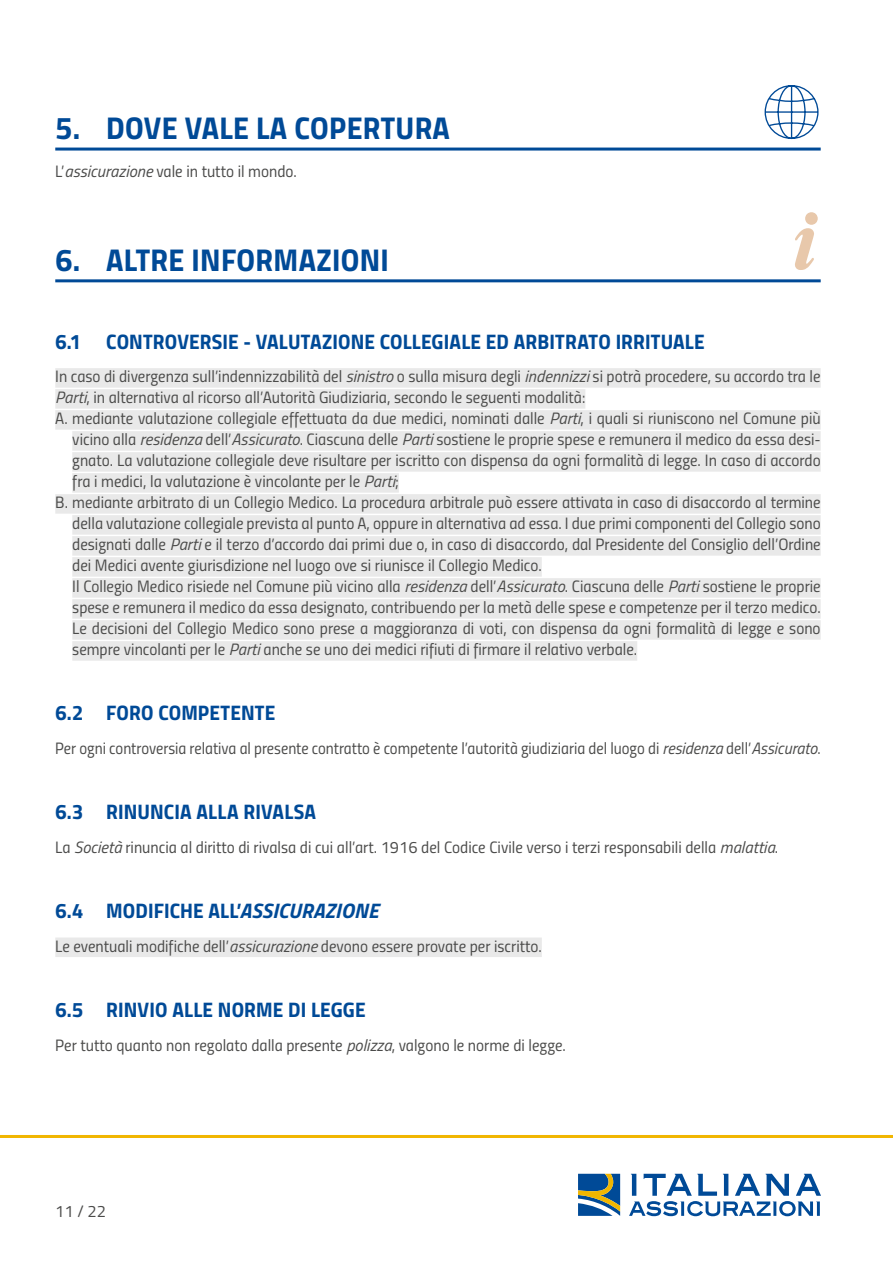
<style>
.page{position:relative;width:893px;height:1263px;background:#fff}
.page>*{position:absolute;margin:0;border:0;box-sizing:border-box;transform-origin:0 0}
.t1{font:31.5px "Titillium Bold Upright";letter-spacing:.01em;color:#004a97}
.t2{font:21px "Titillium Bold Upright";letter-spacing:.005em;color:#004a97}
.t3{font:16.5px "Titillium Regular Upright";color:#4b4b4a}
.s1{font-family:"Titillium";font-style:italic}
.s2{font-family:"Titillium";font-weight:700;font-style:italic}
</style>
<div class="page">
<hr style="left:0;top:1135px;width:893px;height:3px;background:#f1b600">
<svg style="left:578px;top:1174px;width:42px;height:42px;background:#507685"></svg>
<svg style="left:629px;top:1174px;width:192px;height:42px"></svg>
<hr style="left:55px;top:148px;width:766px;height:3px;background:#004a97">
<hr style="left:55px;top:279px;width:766px;height:3px;background:#004a97">
<div style="left:55px;top:368px;width:766px;height:20px;background:#e9e9e9"></div>
<div style="left:55px;top:389px;width:530px;height:20px;background:#e9e9e9"></div>
<div style="left:55px;top:410px;width:766px;height:20px;background:#e9e9e9"></div>
<div style="left:72px;top:431px;width:749px;height:20px;background:#e9e9e9"></div>
<div style="left:72px;top:452px;width:749px;height:20px;background:#e9e9e9"></div>
<div style="left:72px;top:473px;width:327px;height:20px;background:#e9e9e9"></div>
<div style="left:55px;top:494px;width:766px;height:20px;background:#e9e9e9"></div>
<div style="left:72px;top:515px;width:749px;height:20px;background:#e9e9e9"></div>
<div style="left:72px;top:536px;width:749px;height:20px;background:#e9e9e9"></div>
<div style="left:72px;top:557px;width:470px;height:20px;background:#e9e9e9"></div>
<div style="left:72px;top:578px;width:749px;height:20px;background:#e9e9e9"></div>
<div style="left:72px;top:599px;width:749px;height:20px;background:#e9e9e9"></div>
<div style="left:72px;top:620px;width:749px;height:20px;background:#e9e9e9"></div>
<div style="left:72px;top:641px;width:565px;height:20px;background:#e9e9e9"></div>
<div style="left:55px;top:937px;width:487px;height:20px;background:#e9e9e9"></div>
<svg style="left:764px;top:85px;width:55px;height:55px"></svg>
<svg style="left:795px;top:228px;width:19px;height:42px"></svg>
<div style="left:805px;top:212px;width:13px;height:13px;background:#e8c8ab;border-radius:50%"></div>
<h1 class="t1" style="left:55px;top:103px;width:396px">5. DOVE VALE LA COPERTURA</h1>
<p class="t3" style="left:55px;top:159px;width:243px">L’<span class="s1">assicurazione</span> vale in tutto il mondo.</p>
<h1 class="t1" style="left:55px;top:235px;width:335px">6. ALTRE INFORMAZIONI</h1>
<p class="t2" style="left:55px;top:325px;width:651px">6.1 CONTROVERSIE - VALUTAZIONE COLLEGIALE ED ARBITRATO IRRITUALE</p>
<p class="t3" style="left:55px;top:364px;width:767px">In caso di divergenza sull’indennizzabilità del <span class="s1">sinistro</span> o sulla misura degli <span class="s1">indennizzi</span> si potrà procedere, su accordo tra le</p>
<p class="t3" style="left:55px;top:385px;width:532px"><span class="s1">Parti</span>, in alternativa al ricorso all’Autorità Giudiziaria, secondo le seguenti modalità:</p>
<p class="t3" style="left:55px;top:406px;width:767px">A. mediante valutazione collegiale effettuata da due medici, nominati dalle <span class="s1">Parti</span>, i quali si riuniscono nel Comune più</p>
<p class="t3" style="left:72px;top:427px;width:750px">vicino alla <span class="s1">residenza</span> dell’<span class="s1">Assicurato</span>. Ciascuna delle <span class="s1">Parti</span> sostiene le proprie spese e remunera il medico da essa desi-</p>
<p class="t3" style="left:72px;top:448px;width:750px">gnato. La valutazione collegiale deve risultare per iscritto con dispensa da ogni formalità di legge. In caso di accordo</p>
<p class="t3" style="left:72px;top:469px;width:328px">fra i medici, la valutazione è vincolante per le <span class="s1">Parti</span>;</p>
<p class="t3" style="left:55px;top:490px;width:767px">B. mediante arbitrato di un Collegio Medico. La procedura arbitrale può essere attivata in caso di disaccordo al termine</p>
<p class="t3" style="left:72px;top:511px;width:750px">della valutazione collegiale prevista al punto A, oppure in alternativa ad essa. I due primi componenti del Collegio sono</p>
<p class="t3" style="left:72px;top:532px;width:750px">designati dalle <span class="s1">Parti</span> e il terzo d’accordo dai primi due o, in caso di disaccordo, dal Presidente del Consiglio dell’Ordine</p>
<p class="t3" style="left:72px;top:553px;width:471px">dei Medici avente giurisdizione nel luogo ove si riunisce il Collegio Medico.</p>
<p class="t3" style="left:72px;top:574px;width:750px">Il Collegio Medico risiede nel Comune più vicino alla <span class="s1">residenza</span> dell’<span class="s1">Assicurato</span>. Ciascuna delle <span class="s1">Parti</span> sostiene le proprie</p>
<p class="t3" style="left:72px;top:595px;width:750px">spese e remunera il medico da essa designato, contribuendo per la metà delle spese e competenze per il terzo medico.</p>
<p class="t3" style="left:72px;top:616px;width:750px">Le decisioni del Collegio Medico sono prese a maggioranza di voti, con dispensa da ogni formalità di legge e sono</p>
<p class="t3" style="left:72px;top:637px;width:566px">sempre vincolanti per le <span class="s1">Parti</span> anche se uno dei medici rifiuti di firmare il relativo verbale.</p>
<p class="t2" style="left:55px;top:697px;width:222px">6.2 FORO COMPETENTE</p>
<p class="t3" style="left:55px;top:736px;width:767px">Per ogni controversia relativa al presente contratto è competente l’autorità giudiziaria del luogo di <span class="s1">residenza</span> dell’<span class="s1">Assicurato</span>.</p>
<p class="t2" style="left:55px;top:795px;width:262px">6.3 RINUNCIA ALLA RIVALSA</p>
<p class="t3" style="left:55px;top:835px;width:724px">La <span class="s1">Società</span> rinuncia al diritto di rivalsa di cui all’art. 1916 del Codice Civile verso i terzi responsabili della <span class="s1">malattia</span>.</p>
<p class="t2" style="left:55px;top:894px;width:325px">6.4 MODIFICHE ALL’<span class="s2">ASSICURAZIONE</span></p>
<p class="t3" style="left:55px;top:934px;width:488px">Le eventuali modifiche dell’<span class="s1">assicurazione</span> devono essere provate per iscritto.</p>
<p class="t2" style="left:55px;top:993px;width:312px">6.5 RINVIO ALLE NORME DI LEGGE</p>
<p class="t3" style="left:55px;top:1032px;width:512px">Per tutto quanto non regolato dalla presente <span class="s1">polizza</span>, valgono le norme di legge.</p>
<p class="t3" style="left:55px;top:1199px;width:52px">11 / 22</p>
</div>
